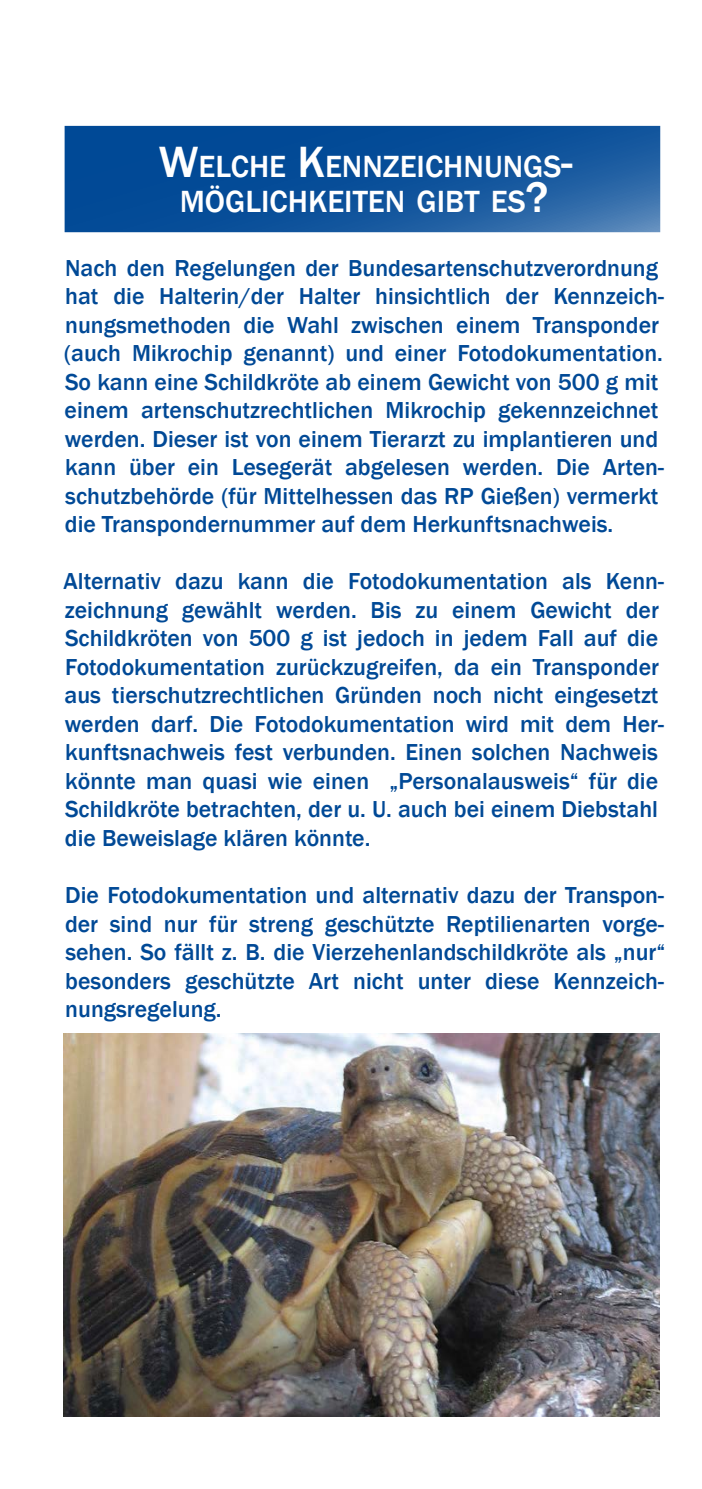
<style>
.page{position:relative;width:702px;height:1489px;background:#fff}
.page>*{position:absolute;margin:0;border:0;box-sizing:border-box;transform-origin:0 0}
.t1{font:500 45px "Franklin Gothic";color:#fff}
.t2{font:500 31.5px/35px "Franklin Gothic";color:#fff}
.t3{font:500 23.75px/28.5px "Franklin Gothic";color:#004996}
.s1{font-size:45px}
</style>
<div class="page">
<svg style="left:68px;top:129px;width:589px;height:100px;background:#0e529b"></svg>
<div style="left:65px;top:126px;width:595px;height:106px;border:2px solid #004996"></div>
<img style="left:64px;top:1033px;width:595px;height:383px">
<h2 class="t2" style="left:180px;top:150px;width:394px;text-indent:-21px"><span class="s1">W</span>ELCHE <span class="s1">K</span>ENNZEICHNUNGS<span class="s1">-<br></span>MÖGLICHKEITEN GIBT ES</h2>
<h1 class="t1" style="left:525px;top:169px;width:24px">?</h1>
<p class="t3" style="left:64px;top:254px;width:601px">Nach den Regelungen der Bundesartenschutzverordnung hat die Halterin/der Halter hinsichtlich der Kennzeich&shy;nungsmethoden die Wahl zwischen einem Transponder (auch Mikrochip genannt) und einer Fotodokumentation.<br>So kann eine Schildkröte ab einem Gewicht von 500 g mit einem artenschutzrechtlichen Mikrochip gekennzeichnet werden. Dieser ist von einem Tierarzt zu implantieren und kann über ein Lesegerät abgelesen werden. Die Arten&shy;schutzbehörde (für Mittelhessen das RP Gießen) vermerkt die Transpondernummer auf dem Herkunftsnachweis.</p>
<p class="t3" style="left:63px;top:567px;width:602px">Alternativ dazu kann die Fotodokumentation als Kenn&shy;zeichnung gewählt werden. Bis zu einem Gewicht der Schildkröten von 500 g ist jedoch in jedem Fall auf die Fotodokumentation zurückzugreifen, da ein Transponder aus tierschutzrechtlichen Gründen noch nicht eingesetzt werden darf. Die Fotodokumentation wird mit dem Her&shy;kunftsnachweis fest verbunden. Einen solchen Nachweis könnte man quasi wie einen „Personalausweis“ für die Schildkröte betrachten, der u. U. auch bei einem Diebstahl die Beweislage klären könnte.</p>
<p class="t3" style="left:65px;top:881px;width:602px;text-align:justify">Die Fotodokumentation und alternativ dazu der Transpon&shy;der sind nur für streng geschützte Reptilienarten vorge&shy;sehen. So fällt z. B. die Vierzehenlandschildkröte als „nur“ besonders geschützte Art nicht unter diese Kennzeich&shy;nungsregelung.</p>
</div>
